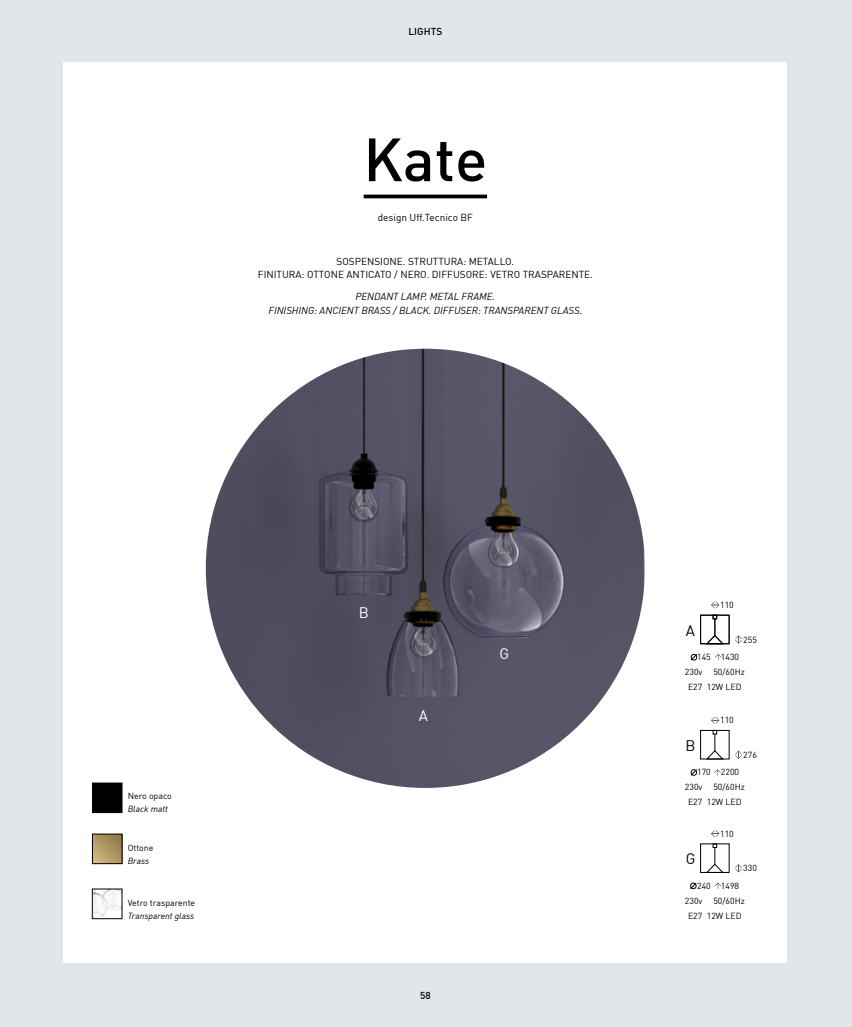
<style>
.page{position:relative;width:852px;height:1027px;background:#fff}
.page>*{position:absolute;margin:0;border:0;box-sizing:border-box;transform-origin:0 0}
.t1{font:500 60px "DIN Pro";color:#000}
.t2{font:15px "DIN";color:#000}
.t3{font:15px "DIN";color:#fff}
.t4{font:10px/13.8px "DIN";color:#000;text-align:center}
.t5{font:italic 10px/13.8px "DIN";color:#000;text-align:center}
.t6{font:500 10px "DIN Pro";letter-spacing:.01em;color:#000}
.t7{font:8.75px "DIN";color:#000}
.t8{font:italic 8.75px "DIN";color:#000}
</style>
<div class="page">
<div style="left:0;top:0;width:852px;height:1026px;background:#e1e6ea"></div>
<div style="left:64px;top:63px;width:723px;height:900px;background:#fff"></div>
<svg style="left:364px;top:194px;width:123px;height:4px"></svg>
<svg style="left:715px;top:654px;width:6px;height:6px"></svg>
<svg style="left:691px;top:654px;width:6px;height:6px"></svg>
<svg style="left:714px;top:769px;width:7px;height:6px"></svg>
<svg style="left:690px;top:769px;width:7px;height:6px"></svg>
<div style="left:700px;top:843px;width:29px;height:29px;border:1px solid #000"></div>
<svg style="left:706px;top:843px;width:17px;height:29px"></svg>
<svg style="left:714px;top:882px;width:7px;height:6px"></svg>
<svg style="left:690px;top:882px;width:6px;height:7px"></svg>
<svg style="left:94px;top:835px;width:26px;height:26px"></svg>
<img style="left:94px;top:890px;width:26px;height:26px">
<div style="left:92px;top:783px;width:30px;height:29px;background:#000"></div>
<div style="left:92px;top:782px;width:30px;height:30px;border:1px solid #000"></div>
<img style="left:206px;top:349px;width:439px;height:438px;border-radius:219px">
<div style="left:700px;top:615px;width:29px;height:29px;border:1px solid #000"></div>
<svg style="left:706px;top:615px;width:17px;height:29px"></svg>
<div style="left:700px;top:730px;width:29px;height:29px;border:1px solid #000"></div>
<svg style="left:706px;top:730px;width:17px;height:29px"></svg>
<svg style="left:711px;top:601px;width:8px;height:7px"></svg>
<svg style="left:711px;top:717px;width:8px;height:6px"></svg>
<svg style="left:711px;top:830px;width:8px;height:6px"></svg>
<svg style="left:735px;top:635px;width:7px;height:8px"></svg>
<svg style="left:735px;top:751px;width:7px;height:7px"></svg>
<svg style="left:735px;top:864px;width:7px;height:8px"></svg>
<p class="t6" style="left:408px;top:24px;width:36px">LIGHTS</p>
<h1 class="t1" style="left:363px;top:119px;width:125px">Kate</h1>
<p class="t4" style="left:378px;top:210px;width:97px">design Uff.Tecnico BF</p>
<p class="t4" style="left:258px;top:254px;width:336px">SOSPENSIONE. STRUTTURA: METALLO.<br>FINITURA: OTTONE ANTICATO / NERO. DIFFUSORE: VETRO TRASPARENTE.</p>
<p class="t5" style="left:268px;top:290px;width:315px">PENDANT LAMP. METAL FRAME.<br>FINISHING: ANCIENT BRASS / BLACK. DIFFUSER: TRANSPARENT GLASS.</p>
<p class="t7" style="left:128px;top:790px;width:46px">Nero opaco</p>
<p class="t8" style="left:128px;top:803px;width:42px">Black matt</p>
<p class="t7" style="left:128px;top:842px;width:27px">Ottone</p>
<p class="t8" style="left:128px;top:855px;width:23px">Brass</p>
<p class="t7" style="left:128px;top:897px;width:69px">Vetro trasparente</p>
<p class="t8" style="left:128px;top:910px;width:68px">Transparent glass</p>
<h2 class="t3" style="left:359px;top:603px;width:12px">B</h2>
<h2 class="t3" style="left:419px;top:705px;width:11px">A</h2>
<h2 class="t3" style="left:499px;top:644px;width:11px">G</h2>
<p class="t6" style="left:420px;top:988px;width:12px">58</p>
<h2 class="t2" style="left:685px;top:620px;width:11px">A</h2>
<p class="t7" style="left:720px;top:599px;width:15px">110</p>
<p class="t7" style="left:743px;top:634px;width:15px">255</p>
<p class="t7" style="left:697px;top:651px;width:44px">145 1430</p>
<p class="t7" style="left:685px;top:666px;width:61px">230v 50/60Hz</p>
<p class="t7" style="left:688px;top:681px;width:55px">E27 12W LED</p>
<h2 class="t2" style="left:685px;top:736px;width:12px">B</h2>
<p class="t7" style="left:720px;top:714px;width:15px">110</p>
<p class="t7" style="left:743px;top:749px;width:15px">276</p>
<p class="t7" style="left:697px;top:766px;width:44px">170 2200</p>
<p class="t7" style="left:685px;top:781px;width:61px">230v 50/60Hz</p>
<p class="t7" style="left:688px;top:796px;width:55px">E27 12W LED</p>
<h2 class="t2" style="left:685px;top:849px;width:11px">G</h2>
<p class="t7" style="left:720px;top:827px;width:15px">110</p>
<p class="t7" style="left:743px;top:862px;width:15px">330</p>
<p class="t7" style="left:697px;top:880px;width:44px">240 1498</p>
<p class="t7" style="left:685px;top:895px;width:61px">230v 50/60Hz</p>
<p class="t7" style="left:688px;top:910px;width:55px">E27 12W LED</p>
</div>
